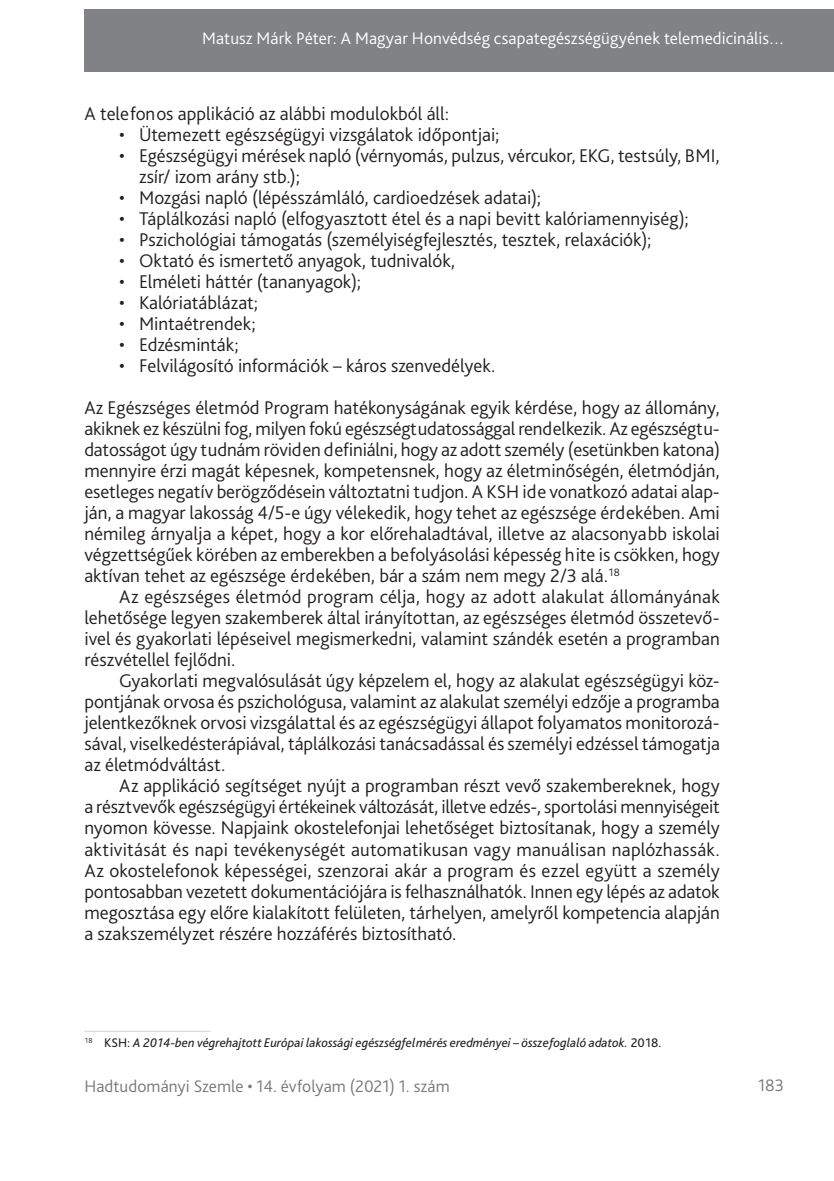
<style>
.page{position:relative;width:834px;height:1181px;background:#fff}
.page>*{position:absolute;margin:0;border:0;box-sizing:border-box;transform-origin:0 0}
.t1{font:300 19.25px/21px "Bliss Pro";color:#231f20}
.t2{font:300 17.5px "Bliss Pro";letter-spacing:.01em;color:#fff}
.t3{font:300 17.5px "Bliss Pro";letter-spacing:.005em;color:#767a7c}
.t4{font:italic 13.12px "Bliss Pro";color:#231f20}
.s1{font-style:normal}
</style>
<div class="page">
<div style="left:84px;top:9px;width:749px;height:63px;background:#808285"></div>
<hr style="left:84px;top:1031px;width:126px;height:1px;background:#d1d2d4">
<p class="t2" style="left:202px;top:27px;width:583px">Matusz Márk Péter: A Magyar Honvédség csapategészségügyének telemedicinális…</p>
<p class="t1" style="left:84px;top:103px;width:366px">A telefonos applikáció az alábbi modulokból áll:</p>
<p class="t1" style="left:119px;top:124px;width:381px">• Ütemezett egészségügyi vizsgálatok időpontjai;</p>
<p class="t1" style="left:139px;top:145px;width:582px;text-indent:-20px">• Egészségügyi mérések napló (vérnyomás, pulzus, vércukor, EKG, testsúly, BMI, zsír/ izom arány stb.);</p>
<p class="t1" style="left:119px;top:187px;width:423px">• Mozgási napló (lépésszámláló, cardioedzések adatai);</p>
<p class="t1" style="left:119px;top:208px;width:571px">• Táplálkozási napló (elfogyasztott étel és a napi bevitt kalóriamennyiség);</p>
<p class="t1" style="left:119px;top:229px;width:533px">• Pszichológiai támogatás (személyiségfejlesztés, tesztek, relaxációk);</p>
<p class="t1" style="left:119px;top:250px;width:337px">• Oktató és ismertető anyagok, tudnivalók,</p>
<p class="t1" style="left:119px;top:271px;width:243px">• Elméleti háttér (tananyagok);</p>
<p class="t1" style="left:119px;top:292px;width:140px">• Kalóriatáblázat;</p>
<p class="t1" style="left:119px;top:313px;width:138px">• Mintaétrendek;</p>
<p class="t1" style="left:119px;top:334px;width:121px">• Edzésminták;</p>
<p class="t1" style="left:84px;top:344px;width:637px;line-height:42px;text-indent:35px">• Felvilágosító információk – káros szenvedélyek.<br>Az Egészséges életmód Program hatékonyságának egyik kérdése, hogy az állomány,</p>
<p class="t1" style="left:84px;top:418px;width:637px;text-align:justify">akiknek ez készülni fog, milyen fokú egészségtudatossággal rendelkezik. Az egészségtu&shy;datosságot úgy tudnám röviden definiálni, hogy az adott személy (esetünkben katona) mennyire érzi magát képesnek, kompetensnek, hogy az életminőségén, életmódján, esetleges negatív berögződésein változtatni tudjon. A KSH ide vonatkozó adatai alap&shy;ján, a magyar lakosság 4/5-e úgy vélekedik, hogy tehet az egészsége érdekében. Ami némileg árnyalja a képet, hogy a kor előrehaladtával, illetve az alacsonyabb iskolai végzettségűek körében az emberekben a befolyásolási képesség hite is csökken, hogy aktívan tehet az egészsége érdekében, bár a szám nem megy 2/3 alá. <sup>18</sup></p>
<p class="t1" style="left:84px;top:586px;width:637px;text-align:justify;text-indent:35px">Az egészséges életmód program célja, hogy az adott alakulat állományának lehetősége legyen szakemberek által irányítottan, az egészséges életmód összetevő&shy;ivel és gyakorlati lépéseivel megismerkedni, valamint szándék esetén a programban részvétellel fejlődni.</p>
<p class="t1" style="left:84px;top:670px;width:637px;text-align:justify;text-indent:35px">Gyakorlati megvalósulását úgy képzelem el, hogy az alakulat egészségügyi köz&shy;pontjának orvosa és pszichológusa, valamint az alakulat személyi edzője a programba jelentkezőknek orvosi vizsgálattal és az egészségügyi állapot folyamatos monitorozá&shy;sával, viselkedésterápiával, táplálkozási tanácsadással és személyi edzéssel támogatja az életmódváltást.</p>
<p class="t1" style="left:84px;top:775px;width:637px;text-indent:35px">Az applikáció segítséget nyújt a programban részt vevő szakembereknek, hogy a résztvevők egészségügyi értékeinek változását, illetve edzés-, sportolási mennyiségeit nyomon kövesse. Napjaink okostelefonjai lehetőséget biztosítanak, hogy a személy aktivitását és napi tevékenységét automatikusan vagy manuálisan naplózhassák.<br>Az okostelefonok képességei, szenzorai akár a program és ezzel együtt a személy pontosabban vezetett dokumentációjára is felhasználhatók. Innen egy lépés az adatok megosztása egy előre kialakított felületen, tárhelyen, amelyről kompetencia alapján a szakszemélyzet részére hozzáférés biztosítható.</p>
<p class="t4" style="left:84px;top:1034px;width:578px"><sup>18</sup> <span class="s1">KSH:</span> A -2014-ben végrehajtott Európai lakossági egészségfelmérés eredményei – összefoglaló adatok. <span class="s1">2018.</span></p>
<p class="t3" style="left:84px;top:1075px;width:367px">Hadtudományi Szemle • 14. évfolyam (2021) 1. szám</p>
<p class="t3" style="left:758px;top:1074px;width:27px">183</p>
</div>
